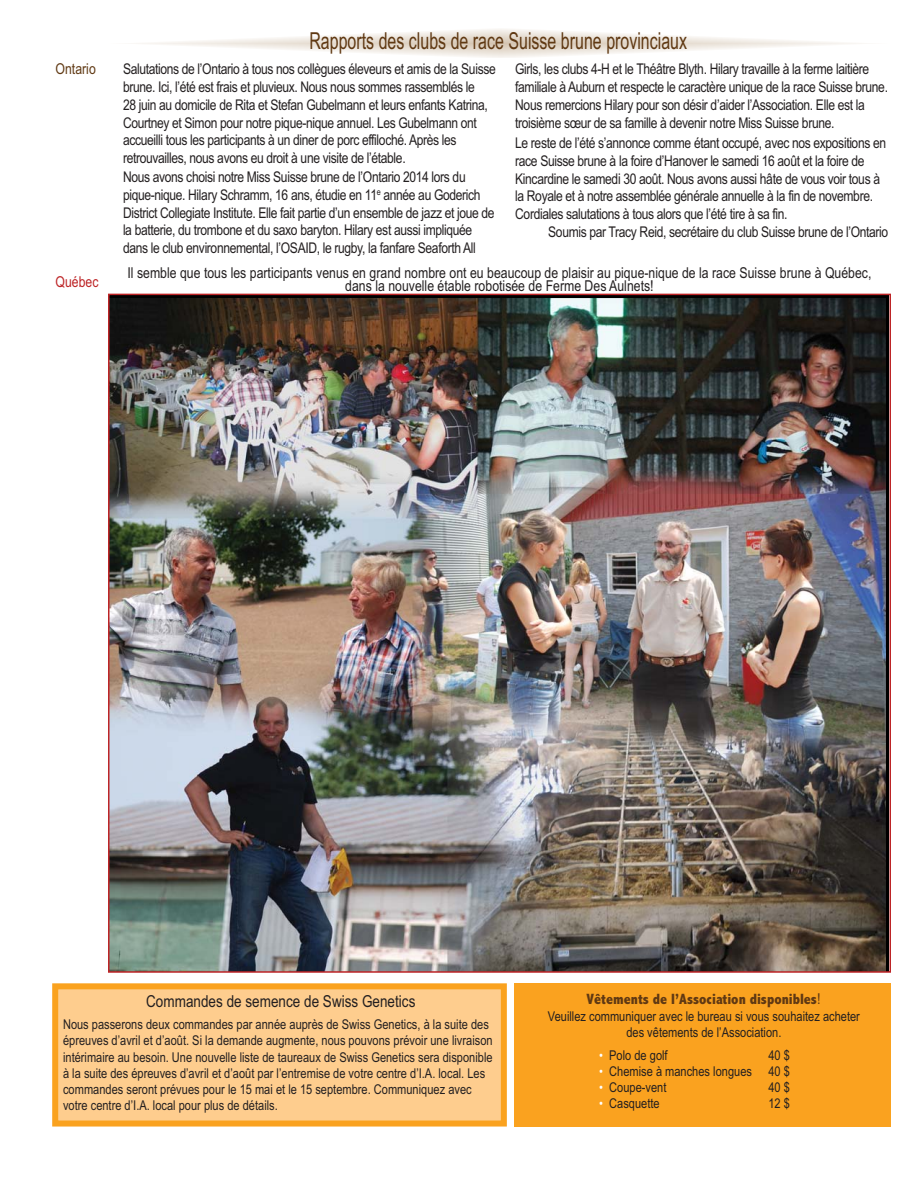
<style>
.page{position:relative;width:918px;height:1188px;background:#fff}
.page>*{position:absolute;margin:0;border:0;box-sizing:border-box;transform-origin:0 0}
.t1{font:23.4px "Arial Narrow";color:#603913;scale:.83 1}
.t2{font:16.5px "Arial Narrow";color:#231f20}
.t3{font:15px/13.5px "Arial Narrow";color:#231f20;text-align:center}
.t4{font:800 condensed 15px "Abadi";color:#603913}
.t5{font:15px "Arial Narrow";color:#603913}
.t6{font:15px "Arial Narrow";color:#bd2426}
.t7{font:14.85px/17.7px "Arial Narrow";letter-spacing:-.025em;color:#231f20}
.t8{font:13.5px/16.2px "Arial Narrow";color:#231f20}
.s1{font-family:"Arial Narrow";font-weight:400;font-stretch:normal}
.s2{color:#fff}
</style>
<div class="page">
<svg style="left:138px;top:29px;width:723px;height:28px"></svg>
<img style="left:111px;top:298px;width:775px;height:672px">
<div style="left:58px;top:989px;width:443px;height:132px;background:#fecd8e"></div>
<div style="left:52px;top:983px;width:455px;height:144px;border:6px solid #faa21f"></div>
<div style="left:515px;top:983px;width:376px;height:144px;background:#faa21f"></div>
<h1 class="t1" style="left:309px;top:32px;width:457px">Rapports des clubs de race Suisse brune provinciaux</h1>
<p class="t5" style="left:56px;top:63px;width:42px">Ontario</p>
<p class="t7" style="left:123px;top:62px;width:374px">Salutations de l’Ontario à tous nos collègues éleveurs et amis de la Suisse brune. Ici, l’été est frais et pluvieux. Nous nous sommes rassemblés le<br>28 juin au domicile de Rita et Stefan Gubelmann et leurs enfants Katrina, Courtney et Simon pour notre pique-nique annuel. Les Gubelmann ont accueilli tous les participants à un diner de porc effiloché. Après les retrouvailles, nous avons eu droit à une visite de l’étable.</p>
<p class="t7" style="left:123px;top:170px;width:373px">Nous avons choisi notre Miss Suisse brune de l’Ontario 2014 lors du pique-nique. Hilary Schramm, 16 ans, étudie en 11<sup>e</sup> année au Goderich District Collegiate Institute. Elle fait partie d’un ensemble de jazz et joue de la batterie, du trombone et du saxo baryton. Hilary est aussi impliquée dans le club environnemental, l’OSAID, le rugby, la fanfare Seaforth All</p>
<p class="t7" style="left:515px;top:62px;width:374px">Girls, les clubs 4-H et le Théâtre Blyth. Hilary travaille à la ferme laitière familiale à Auburn et respecte le caractère unique de la race Suisse brune.<br>Nous remercions Hilary pour son désir d’aider l’Association. Elle est la troisième sœur de sa famille à devenir notre Miss Suisse brune.</p>
<p class="t7" style="left:515px;top:136px;width:372px">Le reste de l’été s’annonce comme étant occupé, avec nos expositions en race Suisse brune à la foire d’Hanover le samedi 16 août et la foire de Kincardine le samedi 30 août. Nous avons aussi hâte de vous voir tous à la Royale et à notre assemblée générale annuelle à la fin de novembre.<br>Cordiales salutations à tous alors que l’été tire à sa fin.</p>
<p class="t7" style="left:548px;top:224px;width:342px">Soumis par Tracy Reid, secrétaire du club Suisse brune de l’Ontario</p>
<p class="t6" style="left:56px;top:276px;width:45px">Québec</p>
<p class="t3" style="left:127px;top:267px;width:746px">Il semble que tous les participants venus en grand nombre ont eu beaucoup de plaisir au pique-nique de la race Suisse brune à Québec, dans la nouvelle étable robotisée de Ferme Des Aulnets!</p>
<p class="t4" style="left:587px;top:993px;width:235px">Vêtements de l’Association disponibles<span class="s1">!</span></p>
<p class="t2" style="left:146px;top:995px;width:271px">Commandes de semence de Swiss Genetics</p>
<p class="t8" style="left:63px;top:1018px;width:431px">Nous passerons deux commandes par année auprès de Swiss Genetics, à la suite des épreuves d’avril et d’août. Si la demande augmente, nous pouvons prévoir une livraison intérimaire au besoin. Une nouvelle liste de taureaux de Swiss Genetics sera disponible à la suite des épreuves d’avril et d’août par l’entremise de votre centre d’I.A. local. Les commandes seront prévues pour le 15 mai et le 15 septembre. Communiquez avec votre centre d’I.A. local pour plus de détails.</p>
<p class="t8" style="left:548px;top:1009px;width:314px;text-align:center">Veuillez communiquer avec le bureau si vous souhaitez acheter des vêtements de l’Association.</p>
<p class="t8" style="left:599px;top:1048px;width:70px"><span class="s2">•</span> Polo de golf</p>
<p class="t8" style="left:768px;top:1048px;width:23px">40 $</p>
<p class="t8" style="left:599px;top:1064px;width:192px"><span class="s2">•</span> Chemise à manches longues 40 $</p>
<p class="t8" style="left:599px;top:1081px;width:69px"><span class="s2">•</span> Coupe-vent</p>
<p class="t8" style="left:768px;top:1081px;width:23px">40 $</p>
<p class="t8" style="left:599px;top:1097px;width:62px"><span class="s2">•</span> Casquette</p>
<p class="t8" style="left:768px;top:1097px;width:23px">12 $</p>
</div>
